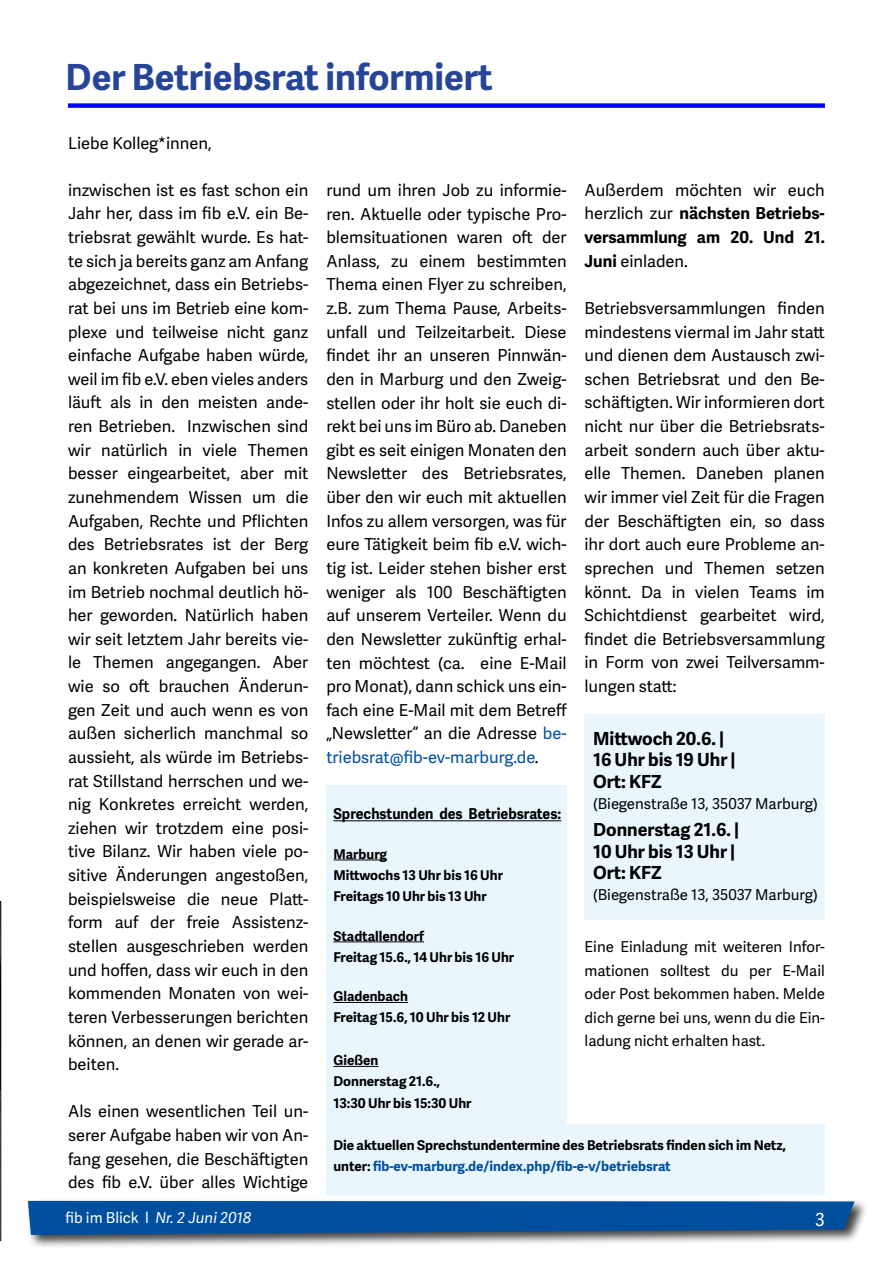
<style>
.page{position:relative;width:893px;height:1263px;background:#fff}
.page>*{position:absolute;margin:0;border:0;box-sizing:border-box;transform-origin:0 0}
.t1{font:700 36px "Adelle Sans";color:#264597}
.t2{font:700 18px/21.3px "Adelle Sans";color:#000}
.t3{font:18px "Adelle Sans";color:#fff}
.t4{font:16.5px/23.7px "Adelle Sans";color:#000;text-align:justify}
.t5{font:700 16.5px/23.7px "Adelle Sans";color:#000;text-align:justify}
.t6{font:15px/23.7px "Adelle Sans";color:#000;text-align:justify}
.t7{font:700 15px "Adelle Sans";color:#000;scale:.95 1}
.t8{font:italic 15px "Adelle Sans";color:#fff}
.t9{font:700 13.5px/21.3px "Adelle Sans";color:#000}
.s1{color:#004f9f}
.s2{font-weight:400}
.s3{font-style:normal}
</style>
<div class="page">
<div style="left:26px;top:1198px;width:842px;height:51px;background:#000;opacity:.75"></div>
<svg style="left:28px;top:1201px;width:827px;height:34px"></svg>
<div style="left:585px;top:715px;width:240px;height:205px;background:#eaf6fe"></div>
<div style="left:326px;top:1125px;width:499px;height:70px;background:#eaf6fe"></div>
<div style="left:68px;top:103px;width:757px;height:5px;background:#00f"></div>
<svg style="left:0;top:901px;width:1px;height:339px"></svg>
<div style="left:326px;top:785px;width:241px;height:340px;background:#eaf6fe"></div>
<hr style="left:333px;top:820px;width:228px;height:1px;background:#000">
<hr style="left:333px;top:860px;width:54px;height:1px;background:#000">
<hr style="left:333px;top:941px;width:91px;height:1px;background:#000">
<hr style="left:333px;top:1002px;width:75px;height:1px;background:#000">
<hr style="left:333px;top:1066px;width:45px;height:1px;background:#000">
<h1 class="t1" style="left:66px;top:51px;width:429px">Der Betriebsrat informiert</h1>
<p class="t4" style="left:68px;top:130px;width:145px">Liebe Kolleg*innen,</p>
<p class="t4" style="left:68px;top:178px;width:242px">inzwischen ist es fast schon ein Jahr her, dass im fib e.V. ein Be&shy;triebsrat gewählt wurde. Es hat&shy;te sich ja bereits ganz am Anfang abgezeichnet, dass ein Betriebs&shy;rat bei uns im Betrieb eine kom&shy;plexe und teilweise nicht ganz einfache Aufgabe haben würde, weil im fib e.V. eben vieles anders läuft als in den meisten ande&shy;ren Betrieben. Inzwischen sind wir natürlich in viele Themen besser eingearbeitet, aber mit zunehmendem Wissen um die Aufgaben, Rechte und Pflichten des Betriebsrates ist der Berg an konkreten Aufgaben bei uns im Betrieb nochmal deutlich hö&shy;her geworden. Natürlich haben wir seit letztem Jahr bereits vie&shy;le Themen angegangen. Aber wie so oft brauchen Änderun&shy;gen Zeit und auch wenn es von außen sicherlich manchmal so aussieht, als würde im Betriebs&shy;rat Stillstand herrschen und we&shy;nig Konkretes erreicht werden, ziehen wir trotzdem eine posi&shy;tive Bilanz. Wir haben viele po&shy;sitive Änderungen angestoßen, beispielsweise die neue Platt&shy;form auf der freie Assistenz&shy;stellen ausgeschrieben werden und hoffen, dass wir euch in den kommenden Monaten von wei&shy;teren Verbesserungen berichten können, an denen wir gerade ar&shy;beiten.</p>
<p class="t4" style="left:68px;top:1099px;width:242px">Als einen wesentlichen Teil un&shy;serer Aufgabe haben wir von An&shy;fang gesehen, die Beschäftigten des fib e.V. über alles Wichtige</p>
<p class="t4" style="left:326px;top:178px;width:242px">rund um ihren Job zu informie&shy;ren. Aktuelle oder typische Pro&shy;blemsituationen waren oft der Anlass, zu einem bestimmten Thema einen Flyer zu schreiben, z.B. zum Thema Pause, Arbeits&shy;unfall und Teilzeitarbeit. Diese findet ihr an unseren Pinnwän&shy;den in Marburg und den Zweig&shy;stellen oder ihr holt sie euch di&shy;rekt bei uns im Büro ab. Daneben gibt es seit einigen Monaten den Newsletter des Betriebsrates, über den wir euch mit aktuellen Infos zu allem versorgen, was für eure Tätigkeit beim fib e.V. wich&shy;tig ist. Leider stehen bisher erst weniger als 100 Beschäftigten auf unserem Verteiler. Wenn du den Newsletter zukünftig erhal&shy;ten möchtest (ca. eine E-Mail pro Monat), dann schick uns ein&shy;fach eine E-Mail mit dem Betreff „Newsletter“ an die Adresse <span class="s1">be&shy;triebsrat@fib-ev-marburg.de</span>.</p>
<p class="t7" style="left:333px;top:803px;width:241px">Sprechstunden des Betriebsrates:</p>
<p class="t9" style="left:333px;top:842px;width:171px">Marburg<br>Mittwochs 13 Uhr bis 16 Uhr<br>Freitags 10 Uhr bis 13 Uhr</p>
<p class="t9" style="left:333px;top:924px;width:182px">Stadtallendorf<br>Freitag 15.6., 14 Uhr bis 16 Uhr</p>
<p class="t9" style="left:333px;top:985px;width:178px">Gladenbach<br>Freitag 15.6, 10 Uhr bis 12 Uhr</p>
<p class="t9" style="left:333px;top:1049px;width:140px">Gießen<br>Donnerstag 21.6.,<br>13:30 Uhr bis 15:30 Uhr</p>
<p class="t5" style="left:584px;top:177px;width:242px"><span class="s2">Außerdem möchten wir euch herzlich zur</span> nächsten Betriebs&shy;versammlung am 20. Und 21.<br>Juni <span class="s2">einladen.</span></p>
<p class="t4" style="left:584px;top:296px;width:242px">Betriebsversammlungen finden mindestens viermal im Jahr statt und dienen dem Austausch zwi&shy;schen Betriebsrat und den Be&shy;schäftigten. Wir informieren dort nicht nur über die Betriebsrats&shy;arbeit sondern auch über aktu&shy;elle Themen. Daneben planen wir immer viel Zeit für die Fragen der Beschäftigten ein, so dass ihr dort auch eure Probleme an&shy;sprechen und Themen setzen könnt. Da in vielen Teams im Schichtdienst gearbeitet wird, findet die Betriebsversammlung in Form von zwei Teilversamm&shy;lungen statt:</p>
<p class="t2" style="left:593px;top:727px;width:144px">Mittwoch 20.6. |<br>16 Uhr bis 19 Uhr |<br>Ort: KFZ</p>
<p class="t6" style="left:593px;top:791px;width:226px">(Biegenstraße 13, 35037 Marburg)</p>
<p class="t2" style="left:593px;top:818px;width:148px">Donnerstag 21.6. |<br>10 Uhr bis 13 Uhr |<br>Ort: KFZ</p>
<p class="t6" style="left:593px;top:882px;width:226px">(Biegenstraße 13, 35037 Marburg)</p>
<p class="t6" style="left:585px;top:934px;width:242px">Eine Einladung mit weiteren Infor&shy;mationen solltest du per E-Mail oder Post bekommen haben. Melde dich gerne bei uns, wenn du die Ein&shy;ladung nicht erhalten hast.</p>
<p class="t9" style="left:333px;top:1133px;width:454px">Die aktuellen Sprechstundentermine des Betriebsrats finden sich im Netz, unter: <span class="s1">fib-ev-marburg.de/index.php/fib-e-v/betriebsrat</span></p>
<p class="t8" style="left:65px;top:1207px;width:187px"><span class="s3">fib im Blick l</span> Nr. 2 Juni 2018</p>
<p class="t3" style="left:815px;top:1206px;width:11px">3</p>
</div>
